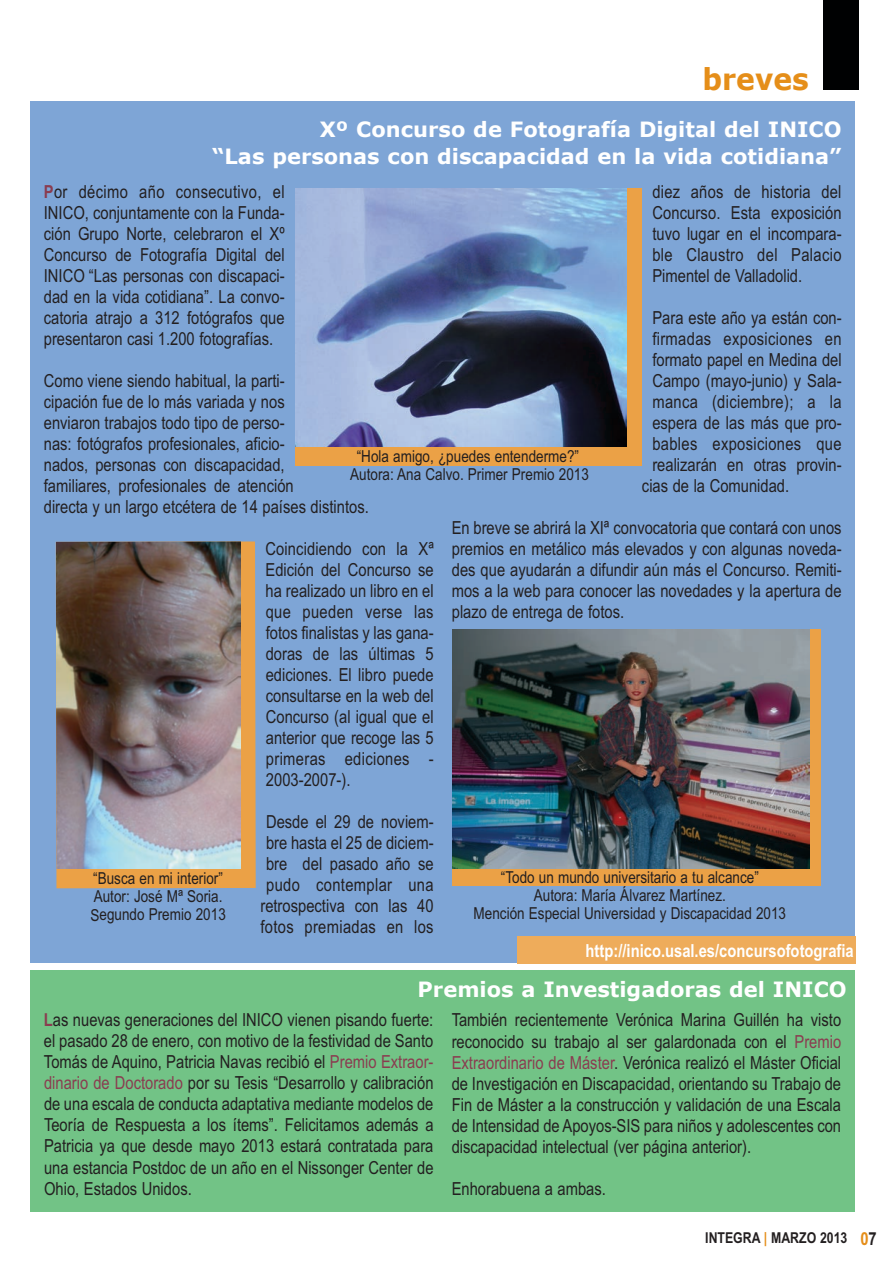
<style>
.page{position:relative;width:893px;height:1263px;background:#fff}
.page>*{position:absolute;margin:0;border:0;box-sizing:border-box;transform-origin:0 0}
.t1{font:700 30px "Verdana";color:#e58e19;scale:.94 1}
.t2{font:700 21px/27px "Verdana";color:#fff;text-align:right}
.t3{font:18px/21px "Arial Narrow";color:#231f20;text-align:justify}
.t4{font:18px "Arial Narrow";letter-spacing:.02em;color:#231f20}
.t5{font:700 18px "Arial Narrow";color:#fff}
.t6{font:16.5px/18px "Arial Narrow";color:#231f20;text-align:center}
.t7{font:700 15px "Arial Narrow";color:#231f20}
.s1{font-weight:700;color:#8a3c50}
.s2{color:#8a3c50}
.s3{color:#e58e19}
.s4{font-size:18px;color:#e58e19}
.s5{font-size:18px}
</style>
<div class="page">
<div style="left:823px;top:0;width:36px;height:90px;background:#000102"></div>
<div style="left:30px;top:102px;width:825px;height:861px;background:#7ea5d6"></div>
<div style="left:295px;top:189px;width:347px;height:277px;background:#eba146"></div>
<img style="left:295px;top:189px;width:332px;height:258px">
<div style="left:517px;top:936px;width:338px;height:27px;background:#eeac5b"></div>
<svg style="left:56px;top:541px;width:200px;height:347px;background:#e5a04b"></svg>
<img style="left:56px;top:541px;width:184px;height:328px">
<div style="left:30px;top:970px;width:824px;height:242px;background:#72c386"></div>
<div style="left:453px;top:630px;width:368px;height:256px;background:#eba146"></div>
<img style="left:453px;top:630px;width:357px;height:239px">
<h1 class="t1" style="left:703px;top:60px;width:115px">breves</h1>
<p class="t2" style="left:212px;top:115px;width:631px">Xº Concurso de Fotografía Digital del INICO<br>“Las personas con discapacidad en la vida cotidiana”</p>
<p class="t3" style="left:44px;top:181px;width:242px"><span class="s1">P</span>or décimo año consecutivo, el INICO, conjuntamente con la Funda&shy;ción Grupo Norte, celebraron el Xº Concurso de Fotografía Digital del INICO “Las personas con discapaci&shy;dad en la vida cotidiana”. La convo&shy;catoria atrajo a 312 fotógrafos que presentaron casi 1.200 fotografías.</p>
<p class="t3" style="left:44px;top:370px;width:326px;text-align:left">Como viene siendo habitual, la parti-<br>cipación fue de lo más variada y nos<br>enviaron trabajos todo tipo de perso-<br>nas: fotógrafos profesionales, aficio-<br>nados, personas con discapacidad,<br>familiares, profesionales de atención<br>directa y un largo etcétera de 14 países distintos.</p>
<p class="t3" style="left:266px;top:538px;width:170px">Coincidiendo con la Xª Edición del Concurso se ha realizado un libro en el que pueden verse las fotos finalistas y las gana&shy;doras de las últimas 5 ediciones. El libro puede consultarse en la web del Concurso (al igual que el anterior que recoge las 5 primeras ediciones - 2003-2007-).</p>
<p class="t3" style="left:260px;top:811px;width:175px;text-align:center">Desde el 29 de noviem&shy;bre hasta el 25 de diciem&shy;bre del pasado año se pudo contemplar una retrospectiva con las 40 fotos premiadas en los</p>
<p class="t3" style="left:652px;top:181px;width:191px">diez años de historia del Concurso. Esta exposición tuvo lugar en el incompara&shy;ble Claustro del Palacio Pimentel de Valladolid.</p>
<p class="t3" style="left:652px;top:307px;width:191px">Para este año ya están con-</p>
<p class="t4" style="left:652px;top:328px;width:191px">firmadas exposiciones en</p>
<p class="t3" style="left:652px;top:349px;width:191px">formato papel en Medina del</p>
<p class="t3" style="left:652px;top:370px;width:191px">Campo (mayo-junio) y Sala-</p>
<p class="t4" style="left:652px;top:391px;width:191px">manca (diciembre); a la</p>
<p class="t3" style="left:652px;top:412px;width:191px">espera de las más que pro-</p>
<p class="t4" style="left:652px;top:433px;width:191px">bables exposiciones que</p>
<p class="t3" style="left:652px;top:454px;width:191px">realizarán en otras provin-</p>
<p class="t3" style="left:642px;top:475px;width:149px">cias de la Comunidad.</p>
<p class="t3" style="left:452px;top:517px;width:391px">En breve se abrirá la XIª convocatoria que contará con unos premios en metálico más elevados y con algunas noveda&shy;des que ayudarán a difundir aún más el Concurso. Remiti&shy;mos a la web para conocer las novedades y la apertura de plazo de entrega de fotos.</p>
<p class="t6" style="left:350px;top:448px;width:240px">“Hola amigo, ¿puedes entenderme?”<br>Autora: Ana Calvo. Primer Premio 2013</p>
<p class="t6" style="left:90px;top:870px;width:137px;text-align:left">“Busca en mi interior”<br>Autor: José Mª Soria.<br>Segundo Premio 2013</p>
<p class="t6" style="left:474px;top:868px;width:314px">“Todo un mundo universitario a tu alcance”<br>Autora: María Álvarez Martínez.<br>Mención Especial Universidad y Discapacidad 2013</p>
<p class="t5" style="left:586px;top:940px;width:270px">http://inico.usal.es/concursofotografia</p>
<p class="t2" style="left:418px;top:975px;width:431px">Premios a Investigadoras del INICO</p>
<p class="t3" style="left:44px;top:1010px;width:391px"><span class="s1">L</span>as nuevas generaciones del INICO vienen pisando fuerte: el pasado 28 de enero, con motivo de la festividad de Santo Tomás de Aquino, Patricia Navas recibió el <span class="s2">Premio Extraor&shy;dinario de Doctorado</span> por su Tesis “Desarrollo y calibración de una escala de conducta adaptativa mediante modelos de Teoría de Respuesta a los ítems”. Felicitamos además a Patricia ya que desde mayo 2013 estará contratada para una estancia Postdoc de un año en el Nissonger Center de Ohio, Estados Unidos.</p>
<p class="t3" style="left:452px;top:1010px;width:391px">También recientemente Verónica Marina Guillén ha visto reconocido su trabajo al ser galardonada con el <span class="s2">Premio Extraordinario de Máster</span>. Verónica realizó el Máster Oficial de Investigación en Discapacidad, orientando su Trabajo de Fin de Máster a la construcción y validación de una Escala de Intensidad de Apoyos-SIS para niños y adolescentes con discapacidad intelectual (ver página anterior).</p>
<p class="t3" style="left:452px;top:1178px;width:156px">Enhorabuena a ambas.</p>
<p class="t7" style="left:705px;top:1229px;width:173px">INTEGRA <span class="s3">|</span> MARZO 2013 <span class="s4">0</span><span class="s5">7</span></p>
</div>
